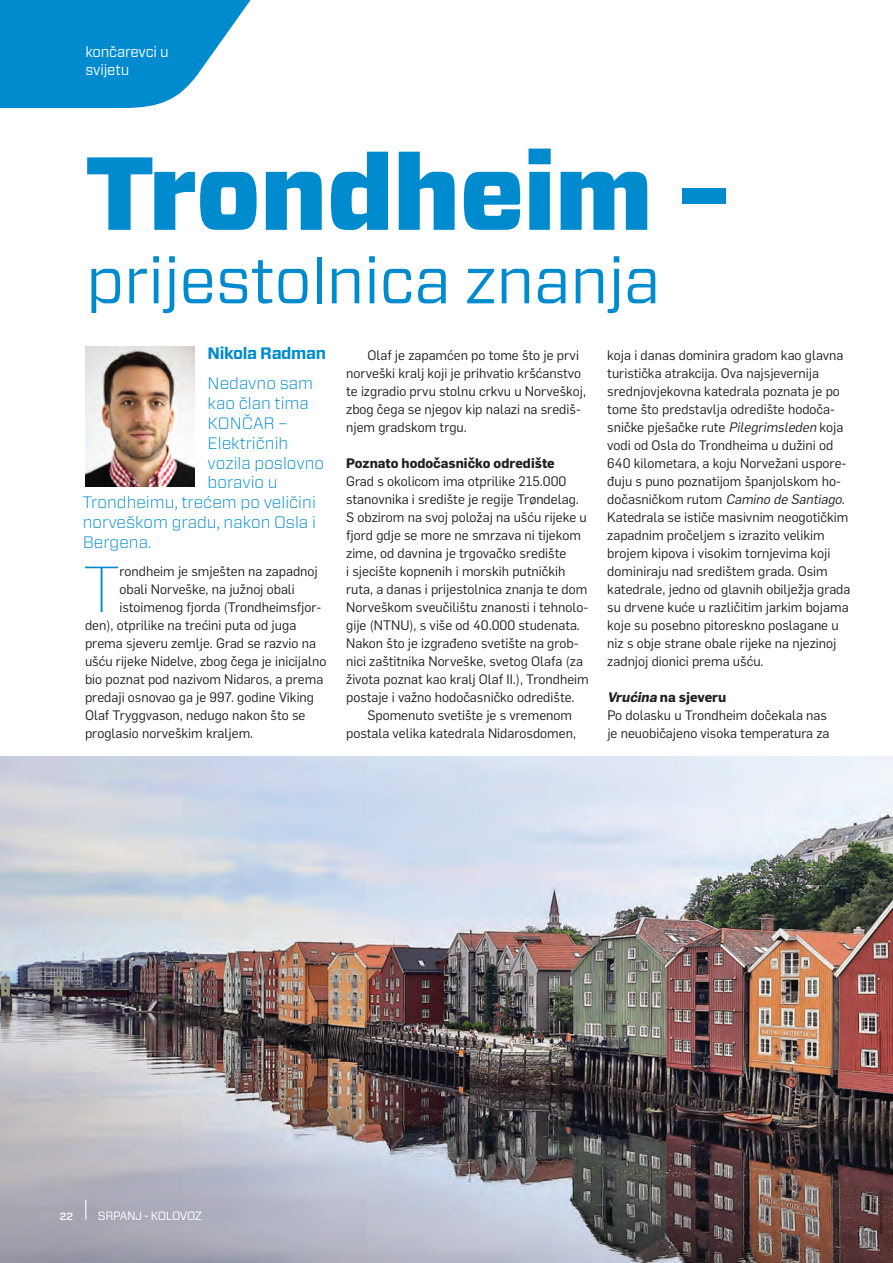
<style>
.page{position:relative;width:893px;height:1263px;background:#fff}
.page>*{position:absolute;margin:0;border:0;box-sizing:border-box;transform-origin:0 0}
.naslov{font:900 103.5px "Forza";letter-spacing:-.01em;color:#008bcf}
.tekst{font:100 64.95px "Forza";color:#008bcf}
.naslov-2{font:64.5px "Forza";letter-spacing:-.01em;color:#008bcf}
.uvodni_plavi{font:300 16.5px "Forza";color:#008bcf}
.pripremio{font:700 16.5px "Forza";letter-spacing:-.025em;color:#008bcf}
.uvodni_plavi-2{font:15px/18px "Forza";letter-spacing:-.01em;color:#fff;scale:.96 1}
.tekst-2{font:13.5px/18px "Flama";color:#231f20}
.tekst-3{font:700 13.5px "Flama";color:#231f20}
.potpis{font:12px "Forza";letter-spacing:-.035em;color:#fff}
.t1{font:500 10.5px "Forza";color:#fff}
.s1{font-style:italic}
</style>
<div class="page">
<img style="left:0;top:756px;width:893px;height:507px">
<svg style="left:0;top:0;width:251px;height:108px"></svg>
<svg style="left:85px;top:1200px;width:1px;height:19px"></svg>
<img style="left:85px;top:346px;width:110px;height:140px">
<p class="uvodni_plavi-2" style="left:85px;top:43px;width:88px">končarevci u svijetu</p>
<p class="naslov" style="left:86px;top:124px;width:645px">Trondheim –</p>
<p class="naslov-2" style="left:86px;top:237px;width:576px">prijestolnica znanja</p>
<p class="pripremio" style="left:208px;top:343px;width:120px">Nikola Radman</p>
<p class="uvodni_plavi" style="left:208px;top:372px;width:107px">Nedavno sam</p>
<p class="uvodni_plavi" style="left:208px;top:392px;width:103px">kao član tima</p>
<p class="uvodni_plavi" style="left:208px;top:412px;width:82px">KONČAR –</p>
<p class="uvodni_plavi" style="left:208px;top:432px;width:82px">Električnih</p>
<p class="uvodni_plavi" style="left:208px;top:451px;width:118px">vozila poslovno</p>
<p class="uvodni_plavi" style="left:208px;top:471px;width:72px">boravio u</p>
<p class="uvodni_plavi" style="left:83px;top:491px;width:235px">Trondheimu, trećem po veličini</p>
<p class="uvodni_plavi" style="left:83px;top:511px;width:235px">norveškom gradu, nakon Osla i</p>
<p class="uvodni_plavi" style="left:83px;top:531px;width:70px">Bergena.</p>
<p class="tekst" style="left:84px;top:544px;width:37px">T</p>
<p class="tekst-2" style="left:119px;top:561px;width:200px">rondheim je smješten na zapadnoj</p>
<p class="tekst-2" style="left:119px;top:579px;width:177px">obali Norveške, na južnoj obali</p>
<p class="tekst-2" style="left:119px;top:597px;width:203px">istoimenog fjorda (Trondheimsfjor-</p>
<p class="tekst-2" style="left:85px;top:615px;width:213px">den), otprilike na trećini puta od juga</p>
<p class="tekst-2" style="left:85px;top:633px;width:232px">prema sjeveru zemlje. Grad se razvio na</p>
<p class="tekst-2" style="left:85px;top:651px;width:243px">ušću rijeke Nidelve, zbog čega je inicijalno</p>
<p class="tekst-2" style="left:85px;top:669px;width:240px">bio poznat pod nazivom Nidaros, a prema</p>
<p class="tekst-2" style="left:85px;top:687px;width:231px">predaji osnovao ga je 997. godine Viking</p>
<p class="tekst-2" style="left:85px;top:705px;width:222px">Olaf Tryggvason, nedugo nakon što se</p>
<p class="tekst-2" style="left:85px;top:723px;width:170px">proglasio norveškim kraljem.</p>
<p class="tekst-2" style="left:346px;top:345px;width:241px;text-indent:21px">Olaf je zapamćen po tome što je prvi norveški kralj koji je prihvatio kršćanstvo te izgradio prvu stolnu crkvu u Norveškoj, zbog čega se njegov kip nalazi na središ&shy;njem gradskom trgu.</p>
<p class="tekst-3" style="left:346px;top:453px;width:210px">Poznato hodočasničko odredište</p>
<p class="tekst-2" style="left:346px;top:471px;width:244px">Grad s okolicom ima otprilike 215.000 stanovnika i središte je regije Trøndelag.<br>S obzirom na svoj položaj na ušću rijeke u fjord gdje se more ne smrzava ni tijekom zime, od davnina je trgovačko središte<br>i sjecište kopnenih i morskih putničkih ruta, a danas i prijestolnica znanja te dom Norveškom sveučilištu znanosti i tehnolo&shy;gije (NTNU), s više od 40.000 studenata.<br>Nakon što je izgrađeno svetište na grob&shy;nici zaštitnika Norveške, svetog Olafa (za života poznat kao kralj Olaf II.), Trondheim postaje i važno hodočasničko odredište.</p>
<p class="tekst-2" style="left:346px;top:705px;width:231px;text-align:right">Spomenuto svetište je s vremenom postala velika katedrala Nidarosdomen,</p>
<p class="tekst-2" style="left:607px;top:345px;width:245px">koja i danas dominira gradom kao glavna turistička atrakcija. Ova najsjevernija srednjovjekovna katedrala poznata je po tome što predstavlja odredište hodoča&shy;sničke pješačke rute <span class="s1">Pilegrimsleden</span> koja vodi od Osla do Trondheima u dužini od 640 kilometara, a koju Norvežani uspore&shy;đuju s puno poznatijom španjolskom ho&shy;dočasničkom rutom <span class="s1">Camino de Santiago</span>.<br>Katedrala se ističe masivnim neogotičkim zapadnim pročeljem s izrazito velikim brojem kipova i visokim tornjevima koji dominiraju nad središtem grada. Osim katedrale, jedno od glavnih obilježja grada su drvene kuće u različitim jarkim bojama koje su posebno pitoreskno poslagane u niz s obje strane obale rijeke na njezinoj zadnjoj dionici prema ušću.</p>
<p class="tekst-3" style="left:607px;top:687px;width:121px"><span class="s1">Vrućina</span> na sjeveru</p>
<p class="tekst-2" style="left:607px;top:705px;width:224px">Po dolasku u Trondheim dočekala nas je neuobičajeno visoka temperatura za</p>
<p class="t1" style="left:60px;top:1209px;width:15px">22</p>
<p class="potpis" style="left:98px;top:1207px;width:106px">SRPANJ - KOLOVOZ</p>
</div>
